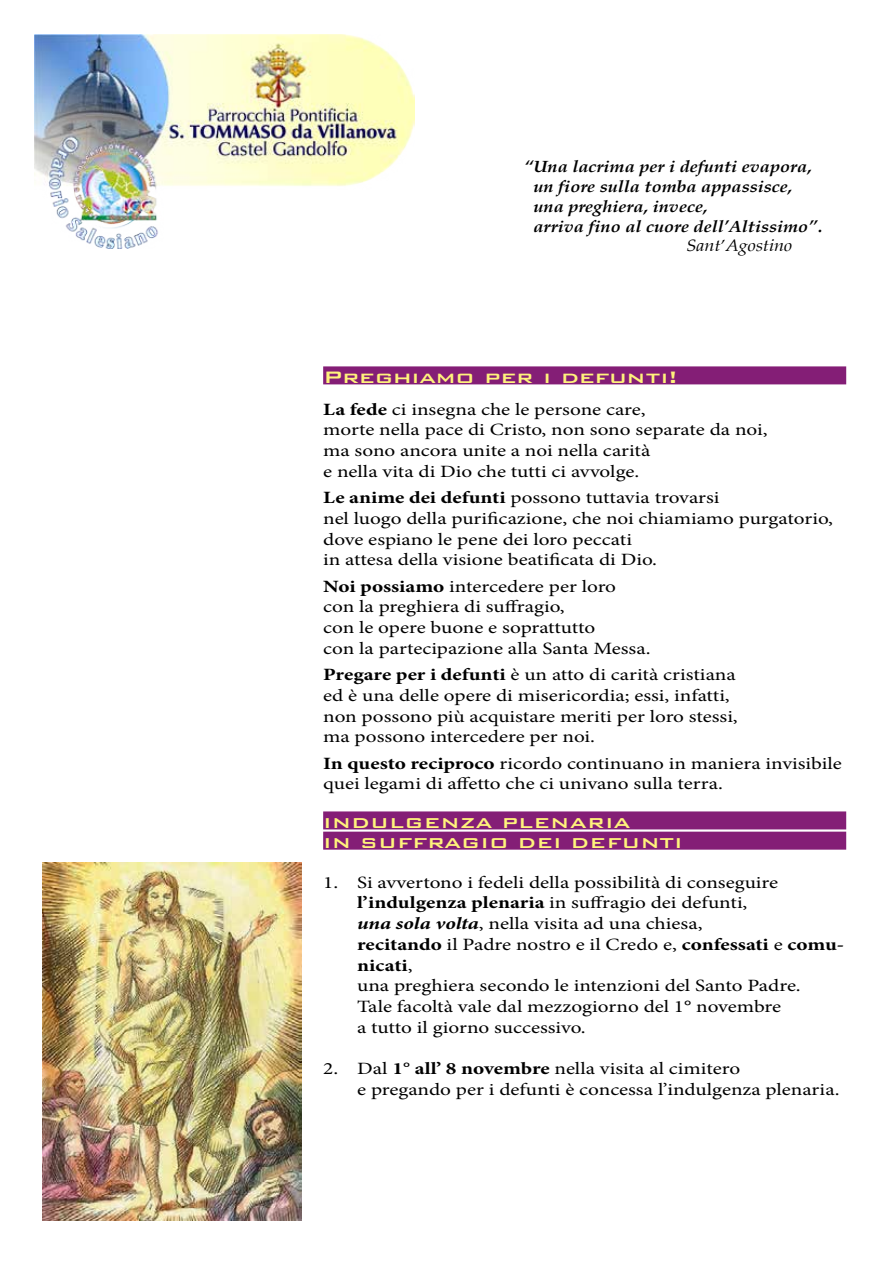
<style>
.page{position:relative;width:893px;height:1263px;background:#fff}
.page>*{position:absolute;margin:0;border:0;box-sizing:border-box;transform-origin:0 0}
.t1{font:500 22.05px "Bank Gothic BT";color:#fff37c;scale:1.17 1}
.t2{font:500 19.05px/20.2px "Bank Gothic BT";color:#fff37c;scale:1.17 1}
.t3{font:17.25px/20.7px "Minion Pro";color:#000;scale:1.23 1}
.t4{font:italic 700 16.5px/19.8px "Palm Springs";color:#000;scale:1.1 1}
.t5{font:16.5px "Palm Springs";color:#000;scale:1.1 1}
.s1{font-weight:700}
.s2{font-weight:700;font-style:italic}
</style>
<div class="page">
<img style="left:34px;top:34px;width:380px;height:215px">
<div style="left:323px;top:366px;width:523px;height:18px;background:#841e76"></div>
<div style="left:323px;top:811px;width:523px;height:18px;background:#841e76"></div>
<div style="left:323px;top:832px;width:523px;height:18px;background:#841e76"></div>
<img style="left:43px;top:862px;width:259px;height:358px">
<p class="t4" style="left:533px;top:157px;width:264px;text-indent:-9px">“Una lacrima per i defunti evapora, un fiore sulla tomba appassisce, una preghiera, invece,<br>arriva fino al cuore dell’Altissimo”.</p>
<p class="t5" style="left:686px;top:236px;width:98px">Sant’Agostino</p>
<p class="t1" style="left:323px;top:365px;width:305px">Preghiamo per i defunti!</p>
<p class="t3" style="left:323px;top:399px;width:363px"><span class="s1">La fede</span> ci insegna che le persone care,<br>morte nella pace di Cristo, non sono separate da noi, ma sono ancora unite a noi nella carità<br>e nella vita di Dio che tutti ci avvolge.</p>
<p class="t3" style="left:323px;top:487px;width:416px"><span class="s1">Le anime dei defunti</span> possono tuttavia trovarsi<br>nel luogo della purificazione, che noi chiamiamo purgatorio, dove espiano le pene dei loro peccati<br>in attesa della visione beatificata di Dio.</p>
<p class="t3" style="left:323px;top:576px;width:268px"><span class="s1">Noi possiamo</span> intercedere per loro con la preghiera di suffragio,<br>con le opere buone e soprattutto<br>con la partecipazione alla Santa Messa.</p>
<p class="t3" style="left:323px;top:664px;width:339px"><span class="s1">Pregare per i defunti</span> è un atto di carità cristiana ed è una delle opere di misericordia; essi, infatti, non possono più acquistare meriti per loro stessi, ma possono intercedere per noi.</p>
<p class="t3" style="left:323px;top:753px;width:423px"><span class="s1">In questo reciproco</span> ricordo continuano in maniera invisibile quei legami di affetto che ci univano sulla terra.</p>
<p class="t2" style="left:323px;top:812px;width:309px">INDULGENZA PLENARIA<br>IN SUFFRAGIO DEI DEFUNTI</p>
<p class="t3" style="left:357px;top:872px;width:397px;text-indent:-34px">1. Si avvertono i fedeli della possibilità di conseguire <span class="s1">l’indulgenza plenaria</span> in suffragio dei defunti,<br><span class="s2">una sola volta</span>, nella visita ad una chiesa,<br><span class="s1">recitando</span> il Padre nostro e il Credo e, <span class="s1">confessati</span> e <span class="s1">comu&shy;nicati</span>,<br>una preghiera secondo le intenzioni del Santo Padre.<br>Tale facoltà vale dal mezzogiorno del 1° novembre<br>a tutto il giorno successivo.</p>
<p class="t3" style="left:357px;top:1058px;width:394px;text-indent:-34px">2. Dal <span class="s1">1° all’ 8 novembre</span> nella visita al cimitero<br>e pregando per i defunti è concessa l’indulgenza plenaria.</p>
</div>
